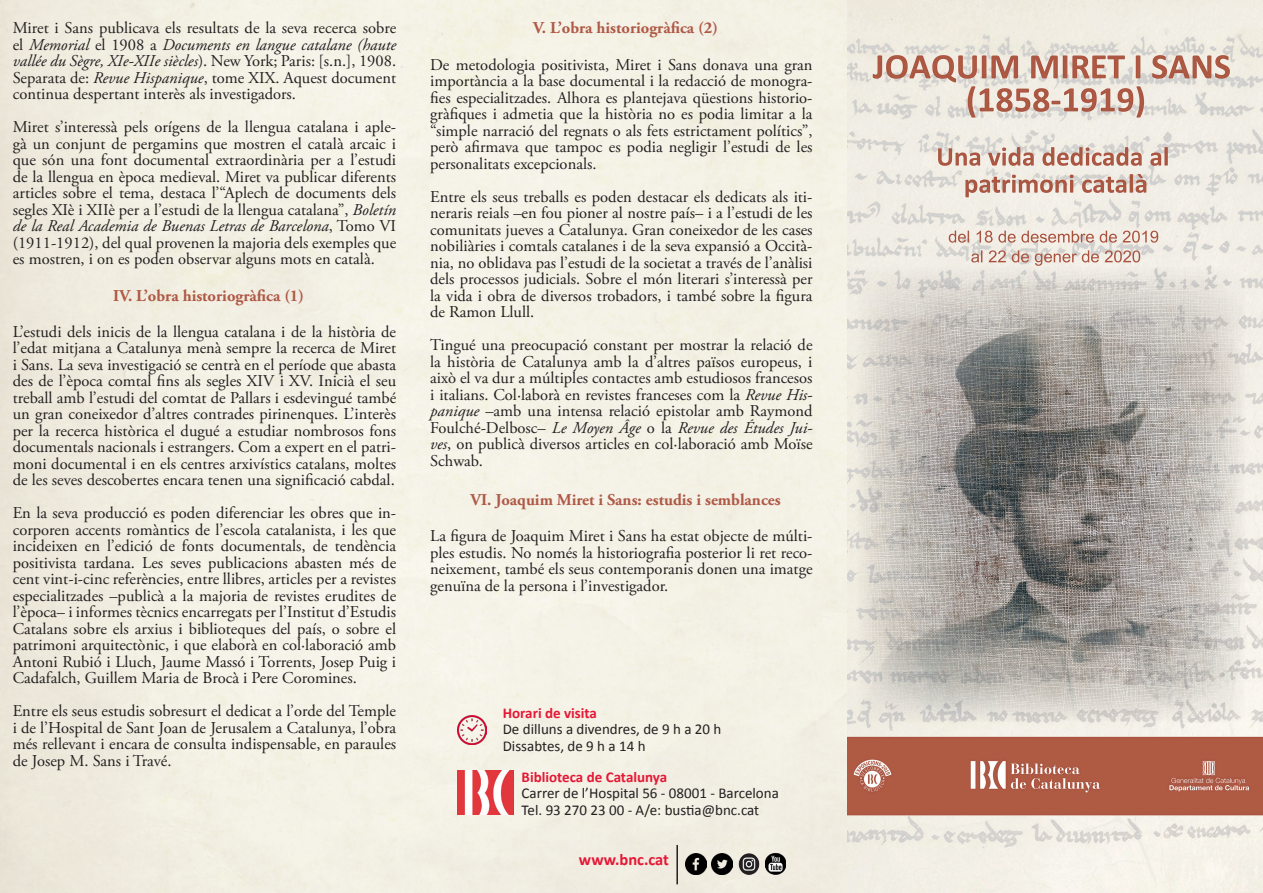
<style>
.page{position:relative;width:1263px;height:893px;background:#fff}
.page>*{position:absolute;margin:0;border:0;box-sizing:border-box;transform-origin:0 0}
.t1{font:16.5px/16.5px "Adobe Garamond Pro";color:#231f20;text-align:justify}
.t2{font:700 16.5px "Adobe Garamond Pro";color:#af5946}
.t3{font:700 16.5px "Calibri";color:#e51836}
.t4{font:15px "Calibri";color:#231f20}
.t5{font:700 15px "Calibri";color:#e51836}
.s1{font-style:italic}
</style>
<div class="page">
<img style="left:0;top:0;width:1263px;height:893px">
<img style="left:712px;top:854px;width:21px;height:20px">
<img style="left:685px;top:854px;width:21px;height:20px">
<img style="left:738px;top:853px;width:21px;height:22px">
<img style="left:765px;top:853px;width:21px;height:21px">
<hr style="left:676px;top:845px;width:2px;height:39px;background:#231f20">
<img style="left:457px;top:771px;width:57px;height:44px">
<img style="left:457px;top:715px;width:30px;height:30px">
<p class="t1" style="left:13px;top:20px;width:385px">Miret i Sans publicava els resultats de la seva recerca sobre el <span class="s1">Memorial</span> el 1908 a <span class="s1">Documents en langue catalane (haute vallée du Sègre, XIe-XIIe siècles</span>). New York; Paris: [s.n.], 1908.<br>Separata de: <span class="s1">Revue Hispanique</span>, tome XIX. Aquest document continua despertant interès als investigadors.</p>
<p class="t1" style="left:13px;top:119px;width:385px">Miret s’interessà pels orígens de la llengua catalana i aple&shy;gà un conjunt de pergamins que mostren el català arcaic i que són una font documental extraordinària per a l’estudi de la llengua en època medieval. Miret va publicar diferents articles sobre el tema, destaca l’“Aplech de documents dels segles XIè i XIIè per a l’estudi de la llengua catalana”, <span class="s1">Boletín de la Real Academia de Buenas Letras de Barcelona</span>, Tomo VI (1911-1912), del qual provenen la majoria dels exemples que es mostren, i on es poden observar alguns mots en català.</p>
<p class="t2" style="left:113px;top:286px;width:192px">IV. L’obra historiogràfica (1)</p>
<p class="t1" style="left:13px;top:324px;width:385px">L’estudi dels inicis de la llengua catalana i de la història de l’edat mitjana a Catalunya menà sempre la recerca de Miret i Sans. La seva investigació se centrà en el període que abasta des de l’època comtal fins als segles XIV i XV. Inicià el seu treball amb l’estudi del comtat de Pallars i esdevingué també un gran coneixedor d’altres contrades pirinenques. L’interès per la recerca històrica el dugué a estudiar nombrosos fons documentals nacionals i estrangers. Com a expert en el patri&shy;moni documental i en els centres arxivístics catalans, moltes de les seves descobertes encara tenen una significació cabdal.</p>
<p class="t1" style="left:13px;top:505px;width:385px">En la seva producció es poden diferenciar les obres que in&shy;corporen accents romàntics de l’escola catalanista, i les que incideixen en l’edició de fonts documentals, de tendència positivista tardana. Les seves publicacions abasten més de cent vint-i-cinc referències, entre llibres, articles per a revistes especialitzades –publicà a la majoria de revistes erudites de l’època– i informes tècnics encarregats per l’Institut d’Estudis Catalans sobre els arxius i biblioteques del país, o sobre el patrimoni arquitectònic, i que elaborà en col·laboració amb Antoni Rubió i Lluch, Jaume Massó i Torrents, Josep Puig i Cadafalch, Guillem Maria de Brocà i Pere Coromines.</p>
<p class="t1" style="left:13px;top:703px;width:385px">Entre els seus estudis sobresurt el dedicat a l’orde del Temple i de l’Hospital de Sant Joan de Jerusalem a Catalunya, l’obra més rellevant i encara de consulta indispensable, en paraules de Josep M. Sans i Travé.</p>
<p class="t2" style="left:533px;top:18px;width:186px">V. L’obra historiogràfica (2)</p>
<p class="t1" style="left:430px;top:57px;width:384px">De metodologia positivista, Miret i Sans donava una gran importància a la base documental i la redacció de monogra&shy;fies especialitzades. Alhora es plantejava qüestions historio&shy;gràfiques i admetia que la història no es podia limitar a la “simple narració del regnats o als fets estrictament polítics”, però afirmava que tampoc es podia negligir l’estudi de les personalitats excepcionals.</p>
<p class="t1" style="left:430px;top:189px;width:384px">Entre els seus treballs es poden destacar els dedicats als iti&shy;neraris reials –en fou pioner al nostre país– i a l’estudi de les comunitats jueves a Catalunya. Gran coneixedor de les cases nobiliàries i comtals catalanes i de la seva expansió a Occità&shy;nia, no oblidava pas l’estudi de la societat a través de l’anàlisi dels processos judicials. Sobre el món literari s’interessà per la vida i obra de diversos trobadors, i també sobre la figura de Ramon Llull.</p>
<p class="t1" style="left:430px;top:337px;width:384px">Tingué una preocupació constant per mostrar la relació de la història de Catalunya amb la d’altres països europeus, i això el va dur a múltiples contactes amb estudiosos francesos i italians. Col·laborà en revistes franceses com la <span class="s1">Revue His&shy;panique</span> –amb una intensa relació epistolar amb Raymond Foulché-Delbosc– <span class="s1">Le Moyen Âge</span> o la <span class="s1">Revue des Études Jui&shy;ves</span>, on publicà diversos articles en col·laboració amb Moïse Schwab.</p>
<p class="t2" style="left:471px;top:490px;width:312px">VI. Joaquim Miret i Sans: estudis i semblances</p>
<p class="t1" style="left:430px;top:529px;width:384px">La figura de Joaquim Miret i Sans ha estat objecte de múlti&shy;ples estudis. No només la historiografia posterior li ret reco&shy;neixement, també els seus contemporanis donen una imatge genuïna de la persona i l’investigador.</p>
<p class="t5" style="left:503px;top:703px;width:96px">Horari de visita</p>
<p class="t4" style="left:503px;top:720px;width:220px">De dilluns a divendres, de 9 h a 20 h</p>
<p class="t4" style="left:503px;top:736px;width:144px">Dissabtes, de 9 h a 14 h</p>
<p class="t5" style="left:522px;top:767px;width:147px">Biblioteca de Catalunya</p>
<p class="t4" style="left:522px;top:784px;width:259px">Carrer de l’Hospital 56 - 08001 - Barcelona</p>
<p class="t4" style="left:522px;top:800px;width:239px">Tel. 93 270 23 00 - A/e: bustia@bnc.cat</p>
<p class="t3" style="left:579px;top:849px;width:92px">www.bnc.cat</p>
</div>
